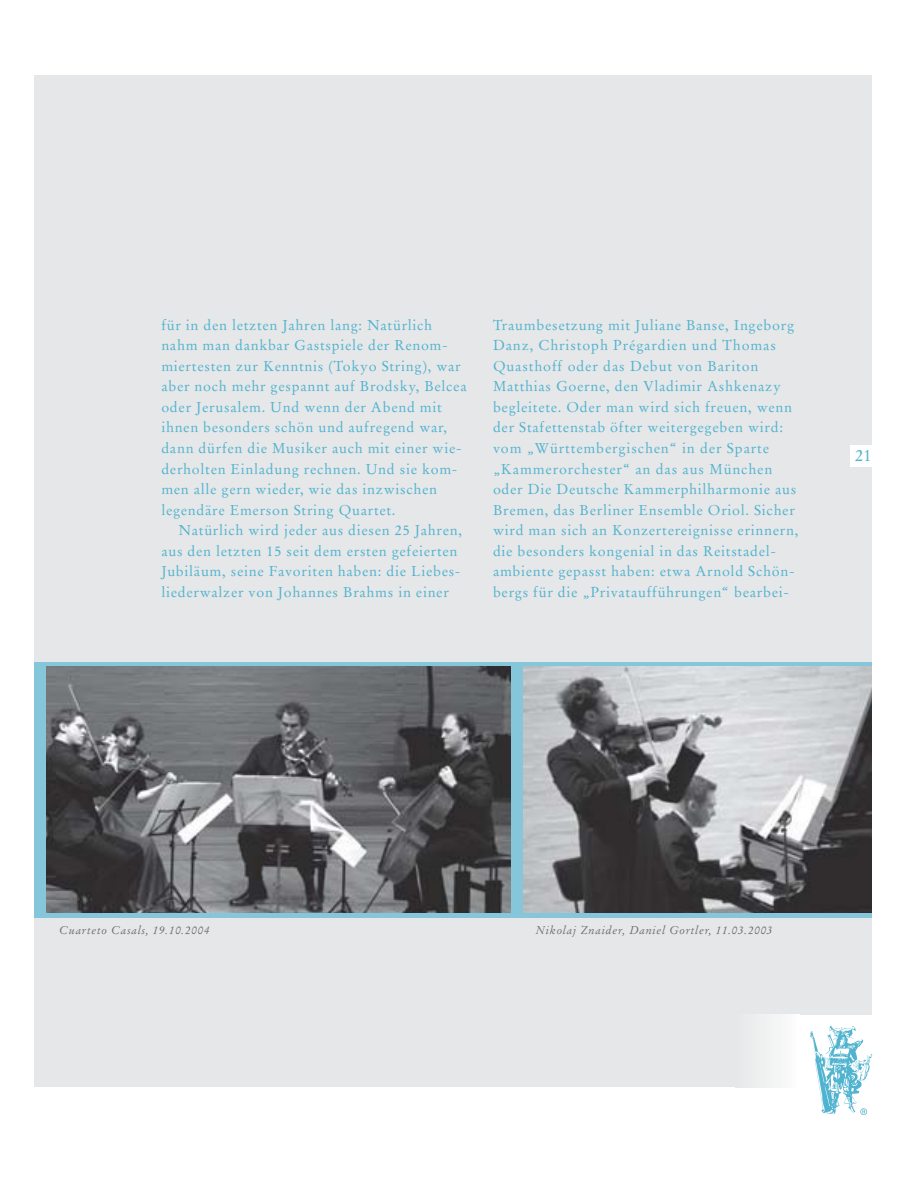
<style>
.page{position:relative;width:918px;height:1188px;background:#fff}
.page>*{position:absolute;margin:0;border:0;box-sizing:border-box;transform-origin:0 0}
.t1{font:16.5px "Stempel Garamond";color:#50b3cf}
.t2{font:14.25px/20.5px "Stempel Garamond";letter-spacing:.05em;color:#50b3cf}
.t3{font:italic 11.25px "Stempel Garamond";letter-spacing:.06em;color:#6c6e70}
</style>
<div class="page">
<div style="left:34px;top:75px;width:837px;height:1012px;background:#e6e7e8"></div>
<div style="left:735px;top:1015px;width:64px;height:72px;background:#f1f1f2"></div>
<div style="left:799px;top:1015px;width:72px;height:72px;background:#fff"></div>
<img style="left:810px;top:1025px;width:63px;height:90px">
<div style="left:850px;top:445px;width:34px;height:21px;background:#fff"></div>
<div style="left:34px;top:662px;width:837px;height:255px;background:#85c6da"></div>
<img style="left:47px;top:666px;width:463px;height:247px">
<img style="left:523px;top:666px;width:348px;height:247px">
<p class="t2" style="left:161px;top:316px;width:307px">für in den letzten Jahren lang: Natürlich nahm man dankbar Gastspiele der Renom&shy;miertesten zur Kenntnis (Tokyo String), war aber noch mehr gespannt auf Brodsky, Belcea oder Jerusalem. Und wenn der Abend mit ihnen besonders schön und aufregend war, dann dürfen die Musiker auch mit einer wie&shy;derholten Einladung rechnen. Und sie kom&shy;men alle gern wieder, wie das inzwischen legendäre Emerson String Quartet.</p>
<p class="t2" style="left:161px;top:521px;width:302px;text-indent:17px">Natürlich wird jeder aus diesen 25 Jahren, aus den letzten 15 seit dem ersten gefeierten Jubiläum, seine Favoriten haben: die Liebes&shy;liederwalzer von Johannes Brahms in einer</p>
<p class="t2" style="left:493px;top:316px;width:307px">Traumbesetzung mit Juliane Banse, Ingeborg Danz, Christoph Prégardien und Thomas Quasthoff oder das Debut von Bariton Matthias Goerne, den Vladimir Ashkenazy begleitete. Oder man wird sich freuen, wenn der Stafettenstab öfter weitergegeben wird: vom „Württembergischen“ in der Sparte „Kammerorchester“ an das aus München oder Die Deutsche Kammerphilharmonie aus Bremen, das Berliner Ensemble Oriol. Sicher wird man sich an Konzertereignisse erinnern, die besonders kongenial in das Reitstadel&shy;ambiente gepasst haben: etwa Arnold Schön&shy;bergs für die „Privataufführungen“ bearbei-</p>
<p class="t1" style="left:855px;top:449px;width:18px">21</p>
<p class="t3" style="left:59px;top:926px;width:152px">Cuarteto Casals, 19.10.2004</p>
<p class="t3" style="left:536px;top:926px;width:238px">Nikolaj Znaider, Daniel Gortler, 11.03.2003</p>
</div>
